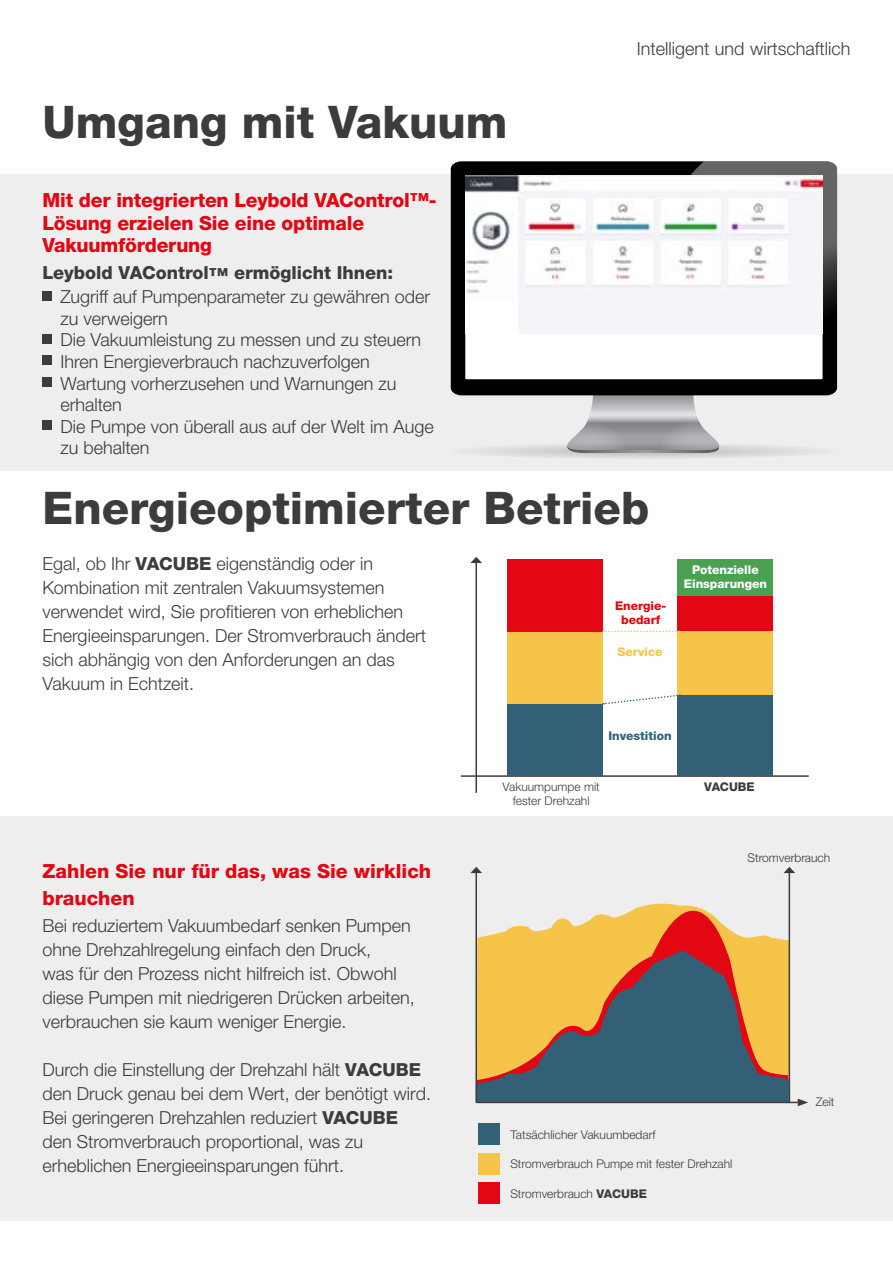
<style>
.page{position:relative;width:893px;height:1263px;background:#fff}
.page>*{position:absolute;margin:0;border:0;box-sizing:border-box;transform-origin:0 0}
.t1{font:800 45px "Helvetica Neue LTW1 G";color:#3c3c3b}
.t2{font:800 19.5px/22.5px "Helvetica Neue LTW1 G";letter-spacing:-.01em;color:#e30613}
.t3{font:300 18px/24px "Helvetica Neue LTW1 G";color:#3c3c3b}
.t4{font:300 12px/13.5px "Helvetica Neue LTW1 G";color:#3c3c3b;text-align:center}
.t5{font:800 12px/13.5px "Helvetica Neue LTW1 G";color:#fff;text-align:center}
.t6{font:800 12px/13.5px "Helvetica Neue LTW1 G";color:#e30613;text-align:center}
.t7{font:800 12px "Helvetica Neue LTW1 G";color:#335f77}
.t8{font:800 12px "Helvetica Neue LTW1 G";color:#f6c449}
.t9{font:800 12px "Helvetica Neue LTW1 G";color:#3c3c3b}
.s1{font-weight:800}
.s2{font-weight:800;font-size:19.5px}
</style>
<div class="page">
<div style="left:0;top:816px;width:893px;height:404px;background:#eee"></div>
<svg style="left:477px;top:873px;width:312px;height:77px"></svg>
<hr style="left:789px;top:872px;width:1px;height:230px;background:#3c3c3b">
<svg style="left:783px;top:867px;width:12px;height:6px"></svg>
<svg style="left:477px;top:950px;width:312px;height:152px;background:#8e835d"></svg>
<div style="left:0;top:174px;width:893px;height:297px;background:#eee"></div>
<div style="left:43px;top:291px;width:9px;height:9px;background:#3c3c3b"></div>
<div style="left:43px;top:334px;width:9px;height:9px;background:#3c3c3b"></div>
<div style="left:43px;top:356px;width:9px;height:9px;background:#3c3c3b"></div>
<div style="left:43px;top:377px;width:9px;height:10px;background:#3c3c3b"></div>
<div style="left:43px;top:421px;width:9px;height:9px;background:#3c3c3b"></div>
<div style="left:451px;top:161px;width:386px;height:233px;background:#000"></div>
<div style="left:465px;top:177px;width:357px;height:202px;background:#fff"></div>
<svg style="left:669px;top:161px;width:168px;height:175px;background:#606060"></svg>
<svg style="left:455px;top:394px;width:378px;height:64px"></svg>
<img style="left:466px;top:175px;width:356px;height:158px">
<hr style="left:461px;top:775px;width:347px;height:2px;background:#3c3c3b">
<hr style="left:477px;top:1102px;width:323px;height:1px;background:#3c3c3b">
<svg style="left:798px;top:1098px;width:10px;height:8px"></svg>
<hr style="left:475px;top:562px;width:2px;height:230px;background:#3c3c3b">
<svg style="left:470px;top:557px;width:12px;height:6px"></svg>
<div style="left:507px;top:704px;width:95px;height:72px;background:#335f77"></div>
<div style="left:478px;top:1123px;width:21px;height:22px;background:#335f77"></div>
<div style="left:478px;top:1153px;width:21px;height:21px;background:#f6c449"></div>
<div style="left:478px;top:1183px;width:21px;height:21px;background:#e30613"></div>
<div style="left:507px;top:631px;width:95px;height:73px;background:#f6c449"></div>
<div style="left:507px;top:559px;width:95px;height:72px;background:#e30613"></div>
<div style="left:678px;top:595px;width:95px;height:36px;background:#e30613"></div>
<div style="left:678px;top:559px;width:95px;height:36px;background:#4aa251"></div>
<div style="left:678px;top:631px;width:95px;height:64px;background:#f6c449"></div>
<div style="left:678px;top:695px;width:95px;height:81px;background:#335f77"></div>
<svg style="left:603px;top:694px;width:77px;height:11px"></svg>
<svg style="left:603px;top:631px;width:75px;height:1px"></svg>
<hr style="left:475px;top:872px;width:2px;height:230px;background:#3c3c3b">
<svg style="left:470px;top:867px;width:12px;height:6px"></svg>
<h1 class="t1" style="left:43px;top:96px;width:467px">Umgang mit Vakuum</h1>
<p class="t2" style="left:43px;top:189px;width:396px">Mit der integrierten Leybold VAControl™-<br>Lösung erzielen Sie eine optimale<br>Vakuumförderung</p>
<p class="t3" style="left:61px;top:260px;width:371px;line-height:24.6px;text-indent:-18px"><span class="s1">Leybold VAControl</span><span class="s2">™</span> <span class="s1">ermöglicht Ihnen:<br></span>Zugriff auf Pumpenparameter zu gewähren oder</p>
<p class="t3" style="left:61px;top:307px;width:375px;line-height:21.6px">zu verweigern<br>Die Vakuumleistung zu messen und zu steuern<br>Ihren Energieverbrauch nachzuverfolgen<br>Wartung vorherzusehen und Warnungen zu erhalten<br>Die Pumpe von überall aus auf der Welt im Auge zu behalten</p>
<p class="t3" style="left:637px;top:37px;width:215px">Intelligent und wirtschaftlich</p>
<h1 class="t1" style="left:43px;top:481px;width:608px">Energieoptimierter Betrieb</h1>
<p class="t3" style="left:43px;top:551px;width:385px">Egal, ob Ihr <span class="s1">VACUBE</span> eigenständig oder in Kombination mit zentralen Vakuumsystemen verwendet wird, Sie profitieren von erheblichen Energieeinsparungen. Der Stromverbrauch ändert sich abhängig von den Anforderungen an das Vakuum in Echtzeit.</p>
<p class="t6" style="left:615px;top:599px;width:53px">Energie&shy;bedarf</p>
<p class="t8" style="left:617px;top:645px;width:47px">Service</p>
<p class="t5" style="left:684px;top:563px;width:85px">Potenzielle<br>Einsparungen</p>
<p class="t7" style="left:608px;top:729px;width:65px">Investition</p>
<p class="t4" style="left:503px;top:780px;width:99px">Vakuumpumpe mit fester Drehzahl</p>
<p class="t9" style="left:704px;top:780px;width:52px">VACUBE</p>
<p class="t2" style="left:43px;top:857px;width:390px;line-height:27px">Zahlen Sie nur für das, was Sie wirklich brauchen</p>
<p class="t3" style="left:43px;top:913px;width:374px">Bei reduziertem Vakuumbedarf senken Pumpen ohne Drehzahlregelung einfach den Druck,<br>was für den Prozess nicht hilfreich ist. Obwohl diese Pumpen mit niedrigeren Drücken arbeiten, verbrauchen sie kaum weniger Energie.</p>
<p class="t3" style="left:43px;top:1057px;width:390px">Durch die Einstellung der Drehzahl hält <span class="s1">VACUBE </span>den Druck genau bei dem Wert, der benötigt wird.<br>Bei geringeren Drehzahlen reduziert <span class="s1">VACUBE </span>den Stromverbrauch proportional, was zu erheblichen Energieeinsparungen führt.</p>
<p class="t4" style="left:748px;top:851px;width:84px">Stromverbrauch</p>
<p class="t4" style="left:510px;top:1127px;width:147px">Tatsächlicher Vakuumbedarf</p>
<p class="t4" style="left:510px;top:1157px;width:224px">Stromverbrauch Pumpe mit fester Drehzahl</p>
<p class="t4" style="left:510px;top:1186px;width:138px">Stromverbrauch <span class="s1">VACUBE</span></p>
<p class="t4" style="left:816px;top:1095px;width:20px">Zeit</p>
</div>
